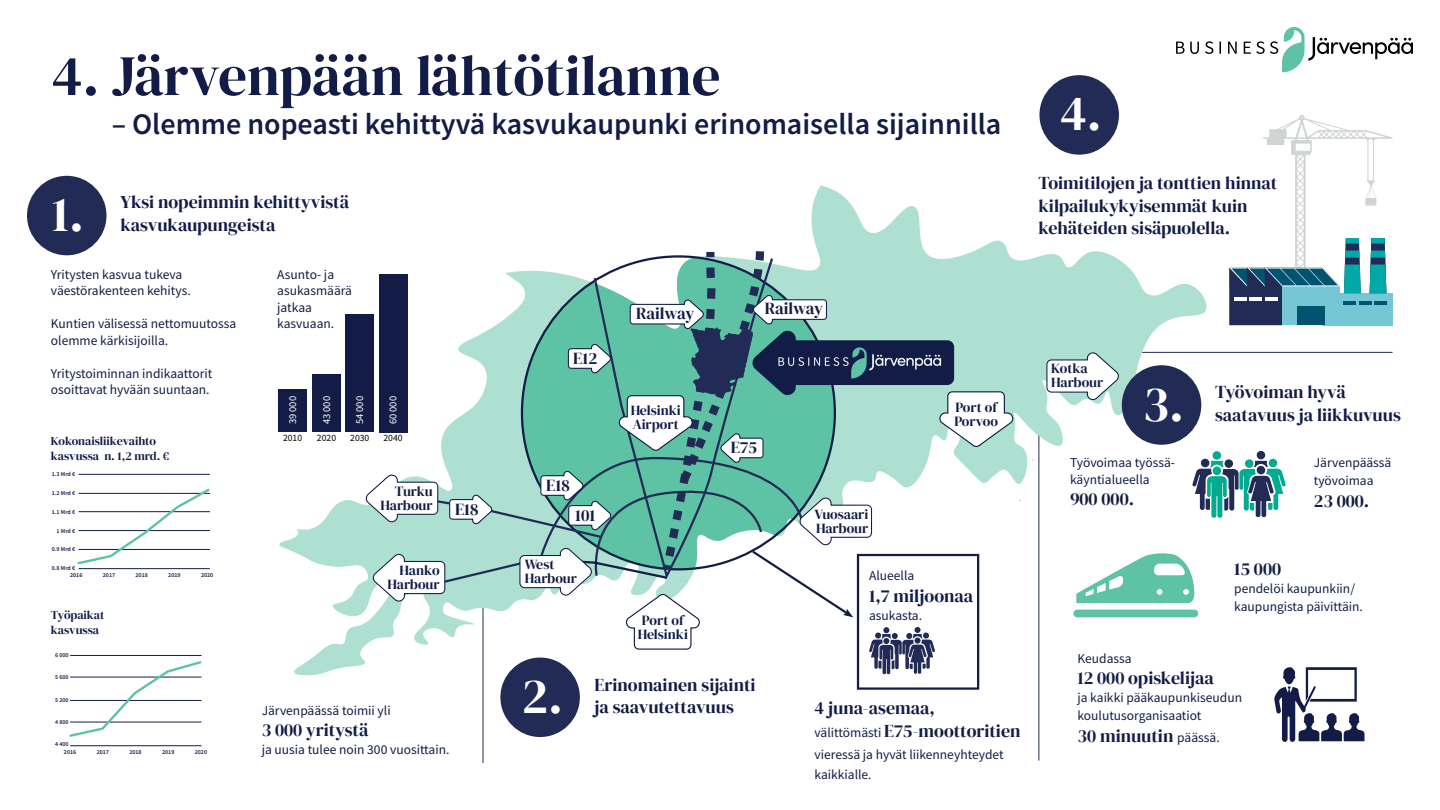
<style>
.page{position:relative;width:1440px;height:810px;background:#fff}
.page>*{position:absolute;margin:0;border:0;box-sizing:border-box;transform-origin:0 0}
.t1{font:57px "DM Serif Display";color:#121c46}
.t2{font:49.5px "DM Serif Display";color:#fff}
.t3{font:600 30px "Source Sans Pro";color:#121c46}
.t4{font:18px/22.5px "DM Serif Display";color:#121c46}
.t5{font:16.73px "DM Serif Display";color:#121c46}
.t6{font:13.95px/14px "DM Serif Display";color:#121c46}
.t7{font:13.5px/16.5px "Source Sans Pro";color:#121c46}
.t8{font:12px/14.4px "DM Serif Display";letter-spacing:-.005em;color:#121c46}
.t9{font:10.5px "Source Sans Pro";color:#fff}
.t10{font:9.68px "Source Sans Pro";color:#000}
.t11{font:600 6px/6.7px "Source Sans Pro";color:#121c46}
.s1{font-family:"Source Sans Pro";font-size:13.5px}
</style>
<div class="page">
<div style="left:500px;top:658px;width:80px;height:79px;background:#212b55;border-radius:50%"></div>
<div style="left:27px;top:176px;width:79px;height:79px;background:#212b55;border-radius:50%"></div>
<div style="left:1039px;top:75px;width:80px;height:80px;background:#212b55;border-radius:50%"></div>
<hr style="left:483px;top:561px;width:1px;height:202px;background:#212b55">
<hr style="left:1039px;top:323px;width:1px;height:438px;background:#212b55">
<hr style="left:986px;top:352px;width:407px;height:1px;background:#212b55">
<div style="left:857px;top:554px;width:122px;height:136px;border:2px solid #121c46"></div>
<svg style="left:279px;top:185px;width:930px;height:491px"></svg>
<svg style="left:1046px;top:352px;width:74px;height:49px"></svg>
<div style="left:1213px;top:451px;width:8px;height:9px;background:#00ab8f;border-radius:50%"></div>
<svg style="left:1245px;top:459px;width:9px;height:9px"></svg>
<div style="left:1257px;top:451px;width:8px;height:8px;background:#212b55;border-radius:50%"></div>
<div style="left:1201px;top:459px;width:8px;height:8px;background:#212b55;border-radius:50%"></div>
<div style="left:1269px;top:459px;width:8px;height:8px;background:#00ab8f;border-radius:50%"></div>
<svg style="left:1192px;top:461px;width:94px;height:57px"></svg>
<svg style="left:1274px;top:667px;width:90px;height:75px"></svg>
<div style="left:279px;top:390px;width:28px;height:42px;background:#121c46"></div>
<div style="left:312px;top:375px;width:29px;height:57px;background:#121c46"></div>
<div style="left:346px;top:315px;width:28px;height:117px;background:#121c46"></div>
<hr style="left:79px;top:568px;width:131px;height:1px;background:#121c46">
<hr style="left:79px;top:474px;width:131px;height:1px;background:#121c46">
<svg style="left:77px;top:488px;width:133px;height:77px"></svg>
<hr style="left:70px;top:746px;width:132px;height:1px;background:#121c46">
<hr style="left:70px;top:655px;width:132px;height:1px;background:#121c46">
<svg style="left:69px;top:661px;width:133px;height:76px"></svg>
<svg style="left:1176px;top:27px;width:237px;height:45px"></svg>
<svg style="left:364px;top:243px;width:650px;height:431px"></svg>
<div style="left:1073px;top:610px;width:125px;height:7px;background:#5ec2a5;border-radius:4px"></div>
<svg style="left:1076px;top:553px;width:119px;height:50px"></svg>
<svg style="left:1229px;top:115px;width:164px;height:210px"></svg>
<div style="left:1122px;top:365px;width:79px;height:80px;background:#212b55;border-radius:50%"></div>
<h1 class="t1" style="left:52px;top:43px;width:670px">4. Järvenpään lähtötilanne</h1>
<h3 class="t3" style="left:112px;top:104px;width:891px">– Olemme nopeasti kehittyvä kasvukaupunki erinomaisella sijainnilla</h3>
<h2 class="t2" style="left:52px;top:185px;width:34px">1.</h2>
<h3 class="t4" style="left:120px;top:191px;width:230px">Yksi nopeimmin kehittyvistä kasvukaupungeista</h3>
<p class="t7" style="left:51px;top:266px;width:141px">Yritysten kasvua tukeva väestörakenteen kehitys.</p>
<p class="t7" style="left:51px;top:316px;width:187px">Kuntien välisessä nettomuutossa olemme kärkisijoilla.</p>
<p class="t7" style="left:51px;top:365px;width:163px">Yritystoiminnan indikaattorit osoittavat hyvään suuntaan.</p>
<p class="t8" style="left:51px;top:434px;width:120px">Kokonaisliikevaihto kasvussa n. 1,2 mrd. €</p>
<p class="t11" style="left:52px;top:471px;width:25px">1.3 Mrd €</p>
<p class="t11" style="left:52px;top:490px;width:25px">1.2 Mrd €</p>
<p class="t11" style="left:52px;top:508px;width:25px">1.1 Mrd €</p>
<p class="t11" style="left:57px;top:527px;width:20px">1 Mrd €</p>
<p class="t11" style="left:52px;top:546px;width:25px">0.9 Mrd €</p>
<p class="t11" style="left:70px;top:565px;width:14px;text-indent:-18px">0.8 Mrd €<br>2016</p>
<p class="t11" style="left:103px;top:571px;width:14px">2017</p>
<p class="t11" style="left:136px;top:571px;width:14px">2018</p>
<p class="t11" style="left:168px;top:571px;width:14px">2019</p>
<p class="t11" style="left:201px;top:571px;width:14px">2020</p>
<p class="t8" style="left:51px;top:608px;width:55px">Työpaikat kasvussa</p>
<p class="t11" style="left:55px;top:652px;width:15px">6 000</p>
<p class="t11" style="left:55px;top:674px;width:15px">5 600</p>
<p class="t11" style="left:55px;top:696px;width:15px">5 200</p>
<p class="t11" style="left:55px;top:718px;width:15px">4 800</p>
<p class="t11" style="left:64px;top:740px;width:14px;line-height:7.9px;text-indent:-9px">4 400<br>2016</p>
<p class="t11" style="left:97px;top:748px;width:14px">2017</p>
<p class="t11" style="left:129px;top:748px;width:14px">2018</p>
<p class="t11" style="left:162px;top:748px;width:14px">2019</p>
<p class="t11" style="left:195px;top:748px;width:14px">2020</p>
<p class="t7" style="left:277px;top:266px;width:76px">Asunto- ja asukasmäärä jatkaa kasvuaan.</p>
<p class="t9" style="left:286px;top:424px;width:30px;rotate:-90deg">39 000</p>
<p class="t9" style="left:320px;top:424px;width:30px;rotate:-90deg">43 000</p>
<p class="t9" style="left:353px;top:424px;width:30px;rotate:-90deg">54 000</p>
<p class="t9" style="left:386px;top:424px;width:30px;rotate:-90deg">60 000</p>
<p class="t10" style="left:283px;top:432px;width:21px">2010</p>
<p class="t10" style="left:317px;top:432px;width:21px">2020</p>
<p class="t10" style="left:350px;top:432px;width:21px">2030</p>
<p class="t10" style="left:383px;top:432px;width:21px">2040</p>
<p class="t6" style="left:380px;top:484px;width:54px;text-align:right">Turku<br>Harbour</p>
<p class="t5" style="left:455px;top:499px;width:25px">E18</p>
<p class="t6" style="left:388px;top:563px;width:54px;text-align:right">Hanko<br>Harbour</p>
<p class="t7" style="left:262px;top:702px;width:130px">Järvenpäässä toimii yli</p>
<h3 class="t4" style="left:262px;top:719px;width:108px">3 000 yritystä</h3>
<p class="t7" style="left:262px;top:741px;width:189px">ja uusia tulee noin 300 vuosittain.</p>
<p class="t5" style="left:573px;top:349px;width:26px">E12</p>
<p class="t5" style="left:546px;top:475px;width:25px">E18</p>
<p class="t5" style="left:575px;top:506px;width:22px">101</p>
<p class="t6" style="left:525px;top:557px;width:54px">West<br>Harbour</p>
<p class="t5" style="left:636px;top:303px;width:60px">Railway</p>
<p class="t5" style="left:765px;top:299px;width:60px">Railway</p>
<p class="t6" style="left:631px;top:403px;width:52px">Helsinki<br>Airport</p>
<p class="t6" style="left:954px;top:400px;width:45px">Port of<br>Porvoo</p>
<p class="t5" style="left:731px;top:438px;width:28px">E75</p>
<p class="t6" style="left:638px;top:613px;width:52px">Port of<br>Helsinki</p>
<p class="t6" style="left:815px;top:507px;width:55px">Vuosaari<br>Harbour</p>
<p class="t7" style="left:869px;top:567px;width:47px">Alueella</p>
<h3 class="t4" style="left:869px;top:585px;width:106px">1,7 miljoonaa</h3>
<p class="t7" style="left:869px;top:607px;width:54px">asukasta.</p>
<h2 class="t2" style="left:522px;top:668px;width:43px">2.</h2>
<h3 class="t4" style="left:595px;top:674px;width:162px">Erinomainen sijainti ja saavutettavuus</h3>
<h3 class="t4" style="left:815px;top:697px;width:208px">4 juna-asemaa,<br><span class="s1">välittömästi</span> E75-moottoritien</h3>
<p class="t7" style="left:815px;top:745px;width:191px;line-height:19.5px">vieressä ja hyvät liikenneyhteydet kaikkialle.</p>
<h2 class="t2" style="left:1060px;top:84px;width:43px">4.</h2>
<h3 class="t4" style="left:1039px;top:172px;width:240px">Toimitilojen ja tonttien hinnat kilpailukykyisemmät kuin kehäteiden sisäpuolella.</h3>
<p class="t6" style="left:1051px;top:361px;width:54px">Kotka<br>Harbour</p>
<h2 class="t2" style="left:1143px;top:375px;width:43px">3.</h2>
<p class="t7" style="left:1070px;top:454px;width:107px">Työvoimaa työssä&shy;käyntialueella</p>
<h3 class="t4" style="left:1070px;top:488px;width:66px">900 000.</h3>
<h3 class="t4" style="left:1215px;top:381px;width:187px">Työvoiman hyvä saatavuus ja liikkuvuus</h3>
<p class="t7" style="left:1314px;top:454px;width:79px;line-height:18px">Järvenpäässä työvoimaa</p>
<h3 class="t4" style="left:1314px;top:490px;width:57px">23 000.</h3>
<h3 class="t4" style="left:1234px;top:558px;width:48px">15 000</h3>
<p class="t7" style="left:1234px;top:580px;width:130px;line-height:18px">pendelöi kaupunkiin/ kaupungista päivittäin.</p>
<p class="t7" style="left:1077px;top:650px;width:56px">Keudassa</p>
<h3 class="t4" style="left:1077px;top:667px;width:138px">12 000 opiskelijaa</h3>
<p class="t7" style="left:1077px;top:689px;width:166px;line-height:18px">ja kaikki pääkaupunkiseudun koulutusorganisaatiot</p>
<h3 class="t4" style="left:1077px;top:725px;width:144px">30 minuutin <span class="s1">päässä.</span></h3>
</div>
